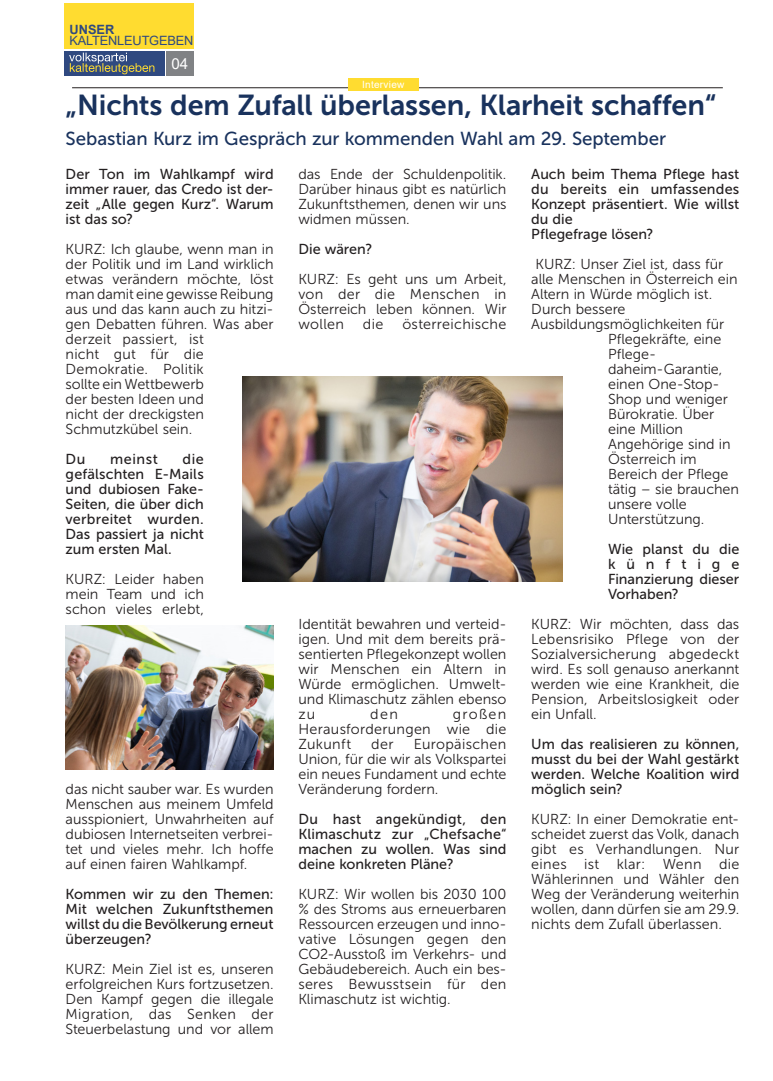
<style>
.page{position:relative;width:773px;height:1081px;background:#fff}
.page>*{position:absolute;margin:0;border:0;box-sizing:border-box;transform-origin:0 0}
.Überschrift_5{font:28.75px "Museo Sans 700";letter-spacing:-.005em;color:#19325d}
.Überschrift_3{font:18.75px "Museo Sans 500";letter-spacing:-.005em;color:#19325d}
.t1{font:15.12px "Arial";color:#fff}
.Fließtext{font:14.38px/15px "Museo Sans 300";color:#231f20;text-align:justify}
.Fließtext-2{font:14.38px/15px "Museo Sans 500";color:#231f20;text-align:justify}
.Fließtext-3{font:14.38px "Museo Sans 300";letter-spacing:.02em;color:#231f20}
.t2{font:12.75px "Arial";letter-spacing:-.015em;color:#2f4980}
.t3{font:700 12.75px "Arial";letter-spacing:.005em;color:#2f4980}
.t4{font:10px "Arial";letter-spacing:.03em;color:#fff}
</style>
<div class="page">
<div style="left:64px;top:51px;width:100px;height:25px;background:#2f4980"></div>
<div style="left:64px;top:4px;width:130px;height:45px;background:#ffdc30"></div>
<div style="left:166px;top:51px;width:28px;height:25px;background:#808285"></div>
<svg style="left:69px;top:53px;width:85px;height:21px"></svg>
<hr style="left:72px;top:88px;width:650px;height:1px;background:#231f20">
<div style="left:348px;top:78px;width:70px;height:13px;background:#ffdc30"></div>
<img style="left:243px;top:376px;width:320px;height:206px">
<img style="left:66px;top:625px;width:207px;height:145px">
<p class="t3" style="left:69px;top:21px;width:47px">UNSER</p>
<p class="t2" style="left:69px;top:32px;width:126px">KALTENLEUTGEBEN</p>
<p class="t1" style="left:171px;top:53px;width:18px">04</p>
<p class="t4" style="left:362px;top:77px;width:44px">Interview</p>
<p class="Überschrift_5" style="left:66px;top:89px;width:652px">„Nichts dem Zufall überlassen, Klarheit schaffen“</p>
<p class="Überschrift_3" style="left:66px;top:128px;width:602px">Sebastian Kurz im Gespräch zur kommenden Wahl am 29. September</p>
<p class="Fließtext-2" style="left:66px;top:167px;width:209px">Der Ton im Wahlkampf wird immer rauer, das Credo ist der&shy;zeit „Alle gegen Kurz“. Warum ist das so?</p>
<p class="Fließtext" style="left:66px;top:242px;width:209px;text-align:left">KURZ: Ich glaube, wenn man in der Politik und im Land wirklich etwas verändern möchte, löst man damit eine gewisse Reibung aus und das kann auch zu hitzi&shy;gen Debatten führen. Was aber derzeit passiert, ist<br>nicht gut für die<br>Demokratie. Politik<br>sollte ein Wettbewerb<br>der besten Ideen und<br>nicht der dreckigsten<br>Schmutzkübel sein.</p>
<p class="Fließtext-2" style="left:66px;top:452px;width:21px">Du</p>
<p class="Fließtext-2" style="left:110px;top:452px;width:49px">meinst</p>
<p class="Fließtext-2" style="left:66px;top:452px;width:140px;text-indent:117px">die gefälschten E-Mails und dubiosen Fake-Seiten, die über dich verbreitet wurden.<br>Das passiert ja nicht zum ersten Mal.</p>
<p class="Fließtext" style="left:66px;top:572px;width:140px">KURZ: Leider haben mein Team und ich schon vieles erlebt,</p>
<p class="Fließtext" style="left:66px;top:782px;width:209px">das nicht sauber war. Es wurden Menschen aus meinem Umfeld ausspioniert, Unwahrheiten auf dubiosen Internetseiten verbrei&shy;tet und vieles mehr. Ich hoffe auf einen fairen Wahlkampf.</p>
<p class="Fließtext-2" style="left:66px;top:887px;width:209px">Kommen wir zu den Themen:<br>Mit welchen Zukunftsthemen willst du die Bevölkerung erneut überzeugen?</p>
<p class="Fließtext" style="left:66px;top:962px;width:209px">KURZ: Mein Ziel ist es, unseren erfolgreichen Kurs fortzusetzen.<br>Den Kampf gegen die illegale Migration, das Senken der Steuerbelastung und vor allem</p>
<p class="Fließtext" style="left:298px;top:167px;width:209px">das Ende der Schuldenpolitik.<br>Darüber hinaus gibt es natürlich Zukunftsthemen, denen wir uns widmen müssen.</p>
<p class="Fließtext-2" style="left:298px;top:242px;width:75px">Die wären?</p>
<p class="Fließtext" style="left:298px;top:272px;width:209px">KURZ: Es geht uns um Arbeit, von der die Menschen in Österreich leben können. Wir wollen</p>
<p class="Fließtext" style="left:363px;top:317px;width:22px">die</p>
<p class="Fließtext-3" style="left:402px;top:316px;width:106px">österreichische</p>
<p class="Fließtext" style="left:298px;top:617px;width:209px;text-align:left">Identität bewahren und verteid&shy;igen. Und mit dem bereits prä&shy;sentierten Pflegekonzept wollen wir Menschen ein Altern in<br>Würde ermöglichen. Umwelt&shy;und Klimaschutz zählen ebenso zu</p>
<p class="Fließtext" style="left:298px;top:707px;width:209px;text-indent:154px">großen Herausforderungen wie die Zukunft</p>
<p class="Fließtext" style="left:370px;top:707px;width:29px">den</p>
<p class="Fließtext" style="left:298px;top:737px;width:209px;text-indent:115px">Europäischen Union, für die wir als Volkspartei ein neues Fundament und echte Veränderung fordern.</p>
<p class="Fließtext-2" style="left:298px;top:812px;width:209px">Du hast angekündigt, den Klimaschutz zur „Chefsache“ machen zu wollen. Was sind deine konkreten Pläne?</p>
<p class="Fließtext" style="left:298px;top:887px;width:209px">KURZ: Wir wollen bis 2030 100 % des Stroms aus erneuerbaren Ressourcen erzeugen und inno&shy;vative Lösungen gegen den CO2-Ausstoß im Verkehrs- und Gebäudebereich. Auch ein bes&shy;seres Bewusstsein für den Klimaschutz ist wichtig.</p>
<p class="Fließtext" style="left:371px;top:737px;width:24px">der</p>
<p class="Fließtext-2" style="left:531px;top:167px;width:209px">Auch beim Thema Pflege hast du bereits ein umfassendes Konzept präsentiert. Wie willst du die</p>
<p class="Fließtext-2" style="left:531px;top:227px;width:124px">Pflegefrage lösen?</p>
<p class="Fließtext" style="left:535px;top:257px;width:189px">KURZ: Unser Ziel ist, dass für</p>
<p class="Fließtext" style="left:531px;top:272px;width:208px">alle Menschen in Österreich ein</p>
<p class="Fließtext" style="left:531px;top:287px;width:182px">Altern in Würde möglich ist.</p>
<p class="Fließtext" style="left:531px;top:302px;width:96px">Durch bessere</p>
<p class="Fließtext" style="left:531px;top:317px;width:194px">Ausbildungsmöglichkeiten für</p>
<p class="Fließtext" style="left:608px;top:332px;width:115px">Pflegekräfte, eine</p>
<p class="Fließtext" style="left:608px;top:347px;width:50px">Pflege-</p>
<p class="Fließtext" style="left:608px;top:362px;width:116px">daheim-Garantie,</p>
<p class="Fließtext" style="left:608px;top:377px;width:113px">einen One-Stop-</p>
<p class="Fließtext" style="left:608px;top:392px;width:121px">Shop und weniger</p>
<p class="Fließtext" style="left:608px;top:407px;width:108px">Bürokratie. Über</p>
<p class="Fließtext" style="left:608px;top:422px;width:76px">eine Million</p>
<p class="Fließtext" style="left:608px;top:437px;width:124px">Angehörige sind in</p>
<p class="Fließtext" style="left:608px;top:452px;width:90px">Österreich im</p>
<p class="Fließtext" style="left:608px;top:467px;width:122px">Bereich der Pflege</p>
<p class="Fließtext" style="left:608px;top:482px;width:132px">tätig – sie brauchen</p>
<p class="Fließtext" style="left:608px;top:497px;width:80px">unsere volle</p>
<p class="Fließtext" style="left:608px;top:512px;width:98px">Unterstützung.</p>
<p class="Fließtext-2" style="left:608px;top:542px;width:133px">Wie planst du die künftige Finanzierung dieser Vorhaben?</p>
<p class="Fließtext" style="left:531px;top:617px;width:209px">KURZ: Wir möchten, dass das Lebensrisiko Pflege von der Sozialversicherung abgedeckt wird. Es soll genauso anerkannt werden wie eine Krankheit, die Pension, Arbeitslosigkeit oder ein Unfall.</p>
<p class="Fließtext-2" style="left:531px;top:737px;width:209px">Um das realisieren zu können, musst du bei der Wahl gestärkt werden. Welche Koalition wird möglich sein?</p>
<p class="Fließtext" style="left:531px;top:812px;width:209px">KURZ: In einer Demokratie ent&shy;scheidet zuerst das Volk, danach gibt es Verhandlungen. Nur eines ist klar: Wenn die Wählerinnen und Wähler den Weg der Veränderung weiterhin wollen, dann dürfen sie am 29.9. nichts dem Zufall überlassen.</p>
</div>
